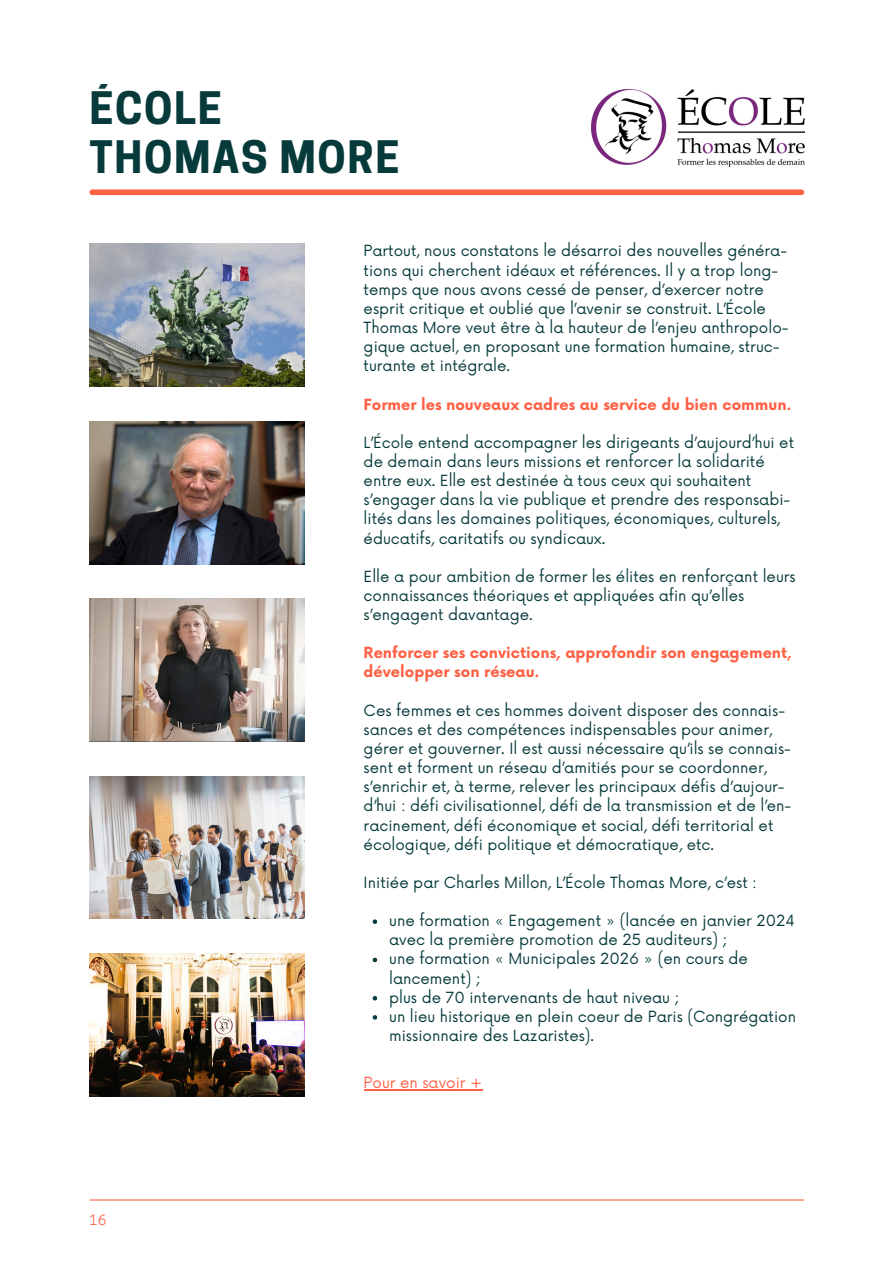
<style>
.page{position:relative;width:894px;height:1264px;background:#fff}
.page>*{position:absolute;margin:0;border:0;box-sizing:border-box;transform-origin:0 0}
.t1{font:700 42px/49.5px "Cooper Hewitt";letter-spacing:.04em;color:#073a3b}
.t2{font:15px/19.2px "Now";color:#073a3b}
.t3{font:700 15px/19.2px "Now";color:#ff6145}
.t4{font:15px "Now";color:#ff6145}
.t5{font:13.5px "Cooper Hewitt";color:#ff6145}
</style>
<div class="page">
<div style="left:92px;top:189px;width:709px;height:6px;background:#ff6145"></div>
<hr style="left:90px;top:1199px;width:713px;height:1px;background:#ff6145">
<svg style="left:372px;top:919px;width:5px;height:4px"></svg>
<svg style="left:372px;top:957px;width:5px;height:5px"></svg>
<svg style="left:372px;top:996px;width:5px;height:4px"></svg>
<svg style="left:372px;top:1015px;width:5px;height:4px"></svg>
<hr style="left:363px;top:1089px;width:119px;height:1px;background:#ff6145">
<img style="left:89px;top:244px;width:215px;height:142px">
<img style="left:89px;top:421px;width:215px;height:143px">
<img style="left:89px;top:953px;width:215px;height:143px">
<img style="left:89px;top:776px;width:215px;height:142px">
<img style="left:89px;top:599px;width:215px;height:142px">
<img style="left:591px;top:89px;width:213px;height:78px">
<p class="t1" style="left:89px;top:88px;width:312px">ÉCOLE<br>THOMAS MORE</p>
<p class="t5" style="left:89px;top:1215px;width:18px">16</p>
<h1 class="t2" style="left:363px;top:242px;width:426px">Partout, nous constatons le désarroi des nouvelles généra&shy;tions qui cherchent idéaux et références. Il y a trop long&shy;temps que nous avons cessé de penser, d’exercer notre esprit critique et oublié que l’avenir se construit. L’École Thomas More veut être à la hauteur de l’enjeu anthropolo&shy;gique actuel, en proposant une formation humaine, struc&shy;turante et intégrale.</h1>
<p class="t3" style="left:363px;top:395px;width:429px">Former les nouveaux cadres au service du bien commun.</p>
<p class="t2" style="left:363px;top:433px;width:432px">L’École entend accompagner les dirigeants d’aujourd’hui et de demain dans leurs missions et renforcer la solidarité entre eux. Elle est destinée à tous ceux qui souhaitent s’engager dans la vie publique et prendre des responsabi&shy;lités dans les domaines politiques, économiques, culturels, éducatifs, caritatifs ou syndicaux.</p>
<p class="t2" style="left:363px;top:567px;width:433px">Elle a pour ambition de former les élites en renforçant leurs connaissances théoriques et appliquées afin qu’elles s’engagent davantage.</p>
<p class="t3" style="left:363px;top:644px;width:429px">Renforcer ses convictions, approfondir son engagement, développer son réseau.</p>
<p class="t2" style="left:363px;top:701px;width:429px">Ces femmes et ces hommes doivent disposer des connais&shy;sances et des compétences indispensables pour animer, gérer et gouverner. Il est aussi nécessaire qu’ils se connais&shy;sent et forment un réseau d’amitiés pour se coordonner, s’enrichir et, à terme, relever les principaux défis d’aujour&shy;d’hui : défi civilisationnel, défi de la transmission et de l’en&shy;racinement, défi économique et social, défi territorial et écologique, défi politique et démocratique, etc.</p>
<p class="t2" style="left:363px;top:873px;width:394px">Initiée par Charles Millon, L’École Thomas More, c’est :</p>
<p class="t2" style="left:389px;top:911px;width:407px">une formation « Engagement » (lancée en janvier 2024 avec la première promotion de 25 auditeurs) ;</p>
<h2 class="t2" style="left:389px;top:950px;width:360px">une formation « Municipales 2026 » (en cours de lancement) ;</h2>
<p class="t2" style="left:389px;top:988px;width:292px">plus de 70 intervenants de haut niveau ;</p>
<p class="t2" style="left:389px;top:1007px;width:408px">un lieu historique en plein coeur de Paris (Congrégation missionnaire des Lazaristes).</p>
<h2 class="t4" style="left:363px;top:1074px;width:120px">Pour en savoir +</h2>
</div>
